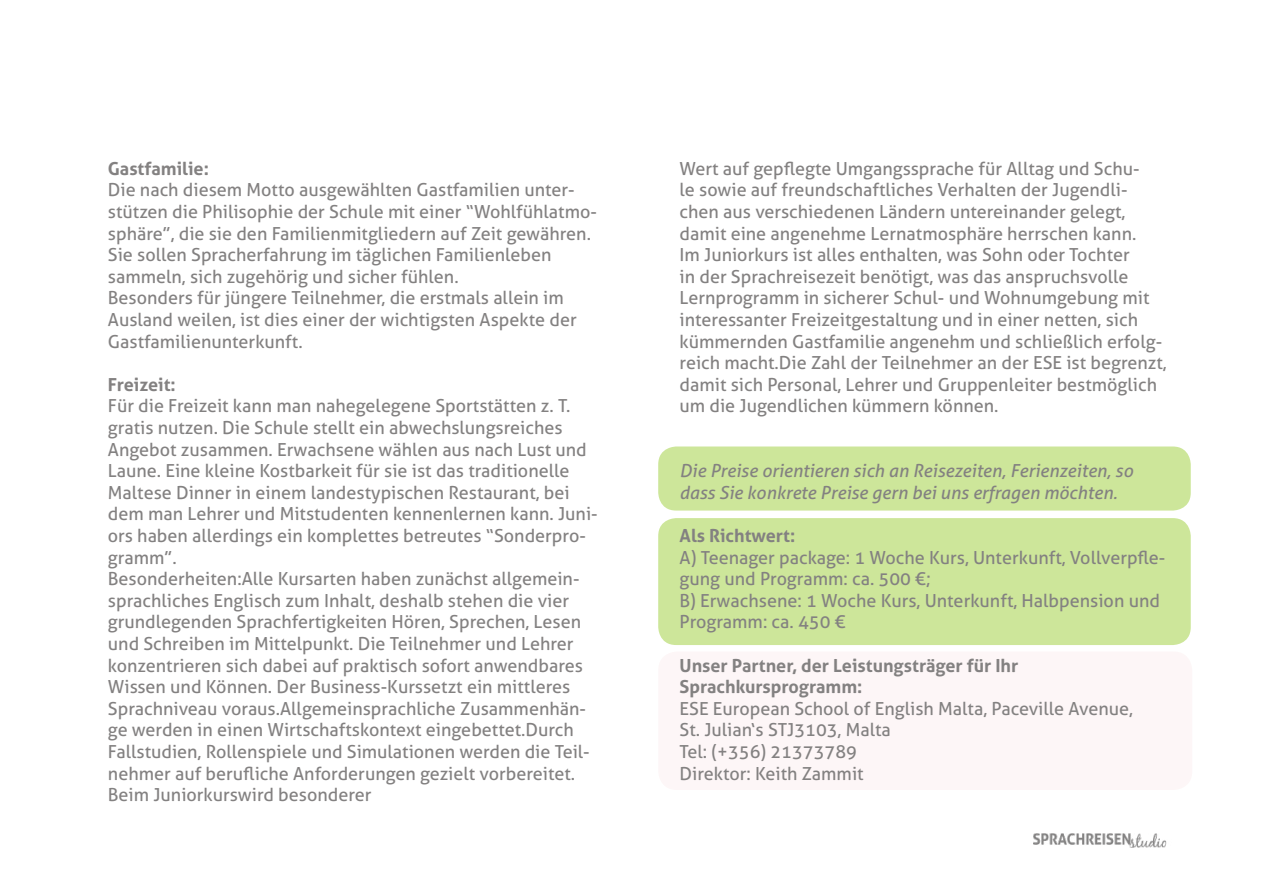
<style>
.page{position:relative;width:1263px;height:893px;background:#fff}
.page>*{position:absolute;margin:0;border:0;box-sizing:border-box;transform-origin:0 0}
.t1{font:18px/21.6px "Aller";color:#838181}
.t2{font:italic 18px/21.6px "Aller";color:#838181}
.t3{font:700 18px/21.6px "Aller";color:#838181}
</style>
<div class="page">
<div style="left:659px;top:652px;width:532px;height:137px;background:#fdf6f7;border-radius:18px"></div>
<div style="left:658px;top:651px;width:534px;height:139px;border:2px solid #e04d5c;border-radius:18px"></div>
<div style="left:658px;top:518px;width:533px;height:127px;background:#cde69a;border-radius:18px"></div>
<div style="left:658px;top:446px;width:533px;height:65px;background:#cde69a;border-radius:18px"></div>
<img style="left:1034px;top:833px;width:133px;height:14px">
<p class="t3" style="left:108px;top:157px;width:102px">Gastfamilie:</p>
<p class="t1" style="left:108px;top:179px;width:490px">Die nach diesem Motto ausgewählten Gastfamilien unter&shy;stützen die Philisophie der Schule mit einer “Wohlfühlatmo&shy;sphäre”, die sie den Familienmitgliedern auf Zeit gewähren.<br>Sie sollen Spracherfahrung im täglichen Familienleben sammeln, sich zugehörig und sicher fühlen.<br>Besonders für jüngere Teilnehmer, die erstmals allein im Ausland weilen, ist dies einer der wichtigsten Aspekte der Gastfamilienunterkunft.</p>
<p class="t3" style="left:108px;top:373px;width:69px">Freizeit:</p>
<p class="t1" style="left:108px;top:395px;width:491px">Für die Freizeit kann man nahegelegene Sportstätten z. T. gratis nutzen. Die Schule stellt ein abwechslungsreiches Angebot zusammen. Erwachsene wählen aus nach Lust und Laune. Eine kleine Kostbarkeit für sie ist das traditionelle Maltese Dinner in einem landestypischen Restaurant, bei dem man Lehrer und Mitstudenten kennenlernen kann. Juni&shy;ors haben allerdings ein komplettes betreutes “Sonderpro&shy;gramm”.<br>Besonderheiten: Alle Kursarten haben zunächst allgemein&shy;sprachliches Englisch zum Inhalt, deshalb stehen die vier grundlegenden Sprachfertigkeiten Hören, Sprechen, Lesen und Schreiben im Mittelpunkt. Die Teilnehmer und Lehrer konzentrieren sich dabei auf praktisch sofort anwendbares Wissen und Können. Der Business-Kurs setzt ein mittleres Sprachniveau voraus. Allgemeinsprachliche Zusammenhän&shy;ge werden in einen Wirtschaftskontext eingebettet. Durch Fallstudien, Rollenspiele und Simulationen werden die Teil&shy;nehmer auf berufliche Anforderungen gezielt vorbereitet.<br>Beim Juniorkurs wird besonderer</p>
<p class="t1" style="left:680px;top:157px;width:489px">Wert auf gepflegte Umgangssprache für Alltag und Schu-<br>le sowie auf freundschaftliches Verhalten der Jugendli&shy;chen aus verschiedenen Ländern untereinander gelegt, damit eine angenehme Lernatmosphäre herrschen kann.<br>Im Juniorkurs ist alles enthalten, was Sohn oder Tochter<br>in der Sprachreisezeit benötigt, was das anspruchsvolle Lernprogramm in sicherer Schul- und Wohnumgebung mit interessanter Freizeitgestaltung und in einer netten, sich kümmernden Gastfamilie angenehm und schließlich erfolg&shy;reich macht. Die Zahl der Teilnehmer an der ESE ist begrenzt, damit sich Personal, Lehrer und Gruppenleiter bestmöglich um die Jugendlichen kümmern können.</p>
<p class="t2" style="left:680px;top:460px;width:455px">Die Preise orientieren sich an Reisezeiten, Ferienzeiten, so dass Sie konkrete Preise gern bei uns erfragen möchten.</p>
<p class="t3" style="left:680px;top:525px;width:117px">Als Richtwert:</p>
<p class="t1" style="left:680px;top:546px;width:487px">A) Teenager package: 1 Woche Kurs, Unterkunft, Vollverpfle&shy;gung und Programm: ca. 500 €;<br>B) Erwachsene: 1 Woche Kurs, Unterkunft, Halbpension und Programm: ca. 450 €</p>
<p class="t3" style="left:680px;top:654px;width:340px">Unser Partner, der Leistungsträger für Ihr<br>Sprachkursprogramm:</p>
<p class="t1" style="left:680px;top:697px;width:455px">ESE European School of English Malta, Paceville Avenue,<br>St. Julian‘s STJ3103, Malta<br>Tel: (+356) 21373789<br>Direktor: Keith Zammit</p>
</div>
